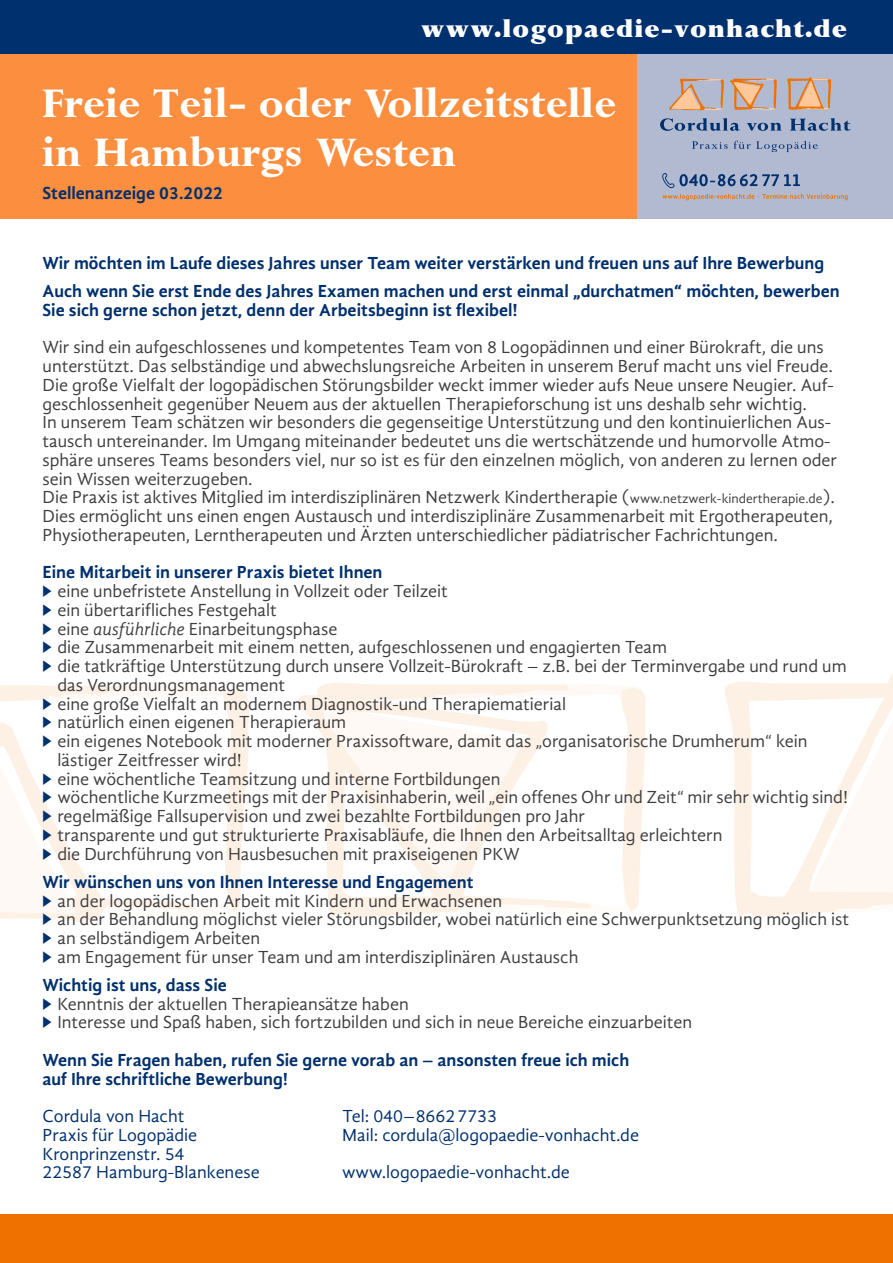
<style>
.page{position:relative;width:893px;height:1263px;background:#fff}
.page>*{position:absolute;margin:0;border:0;box-sizing:border-box;transform-origin:0 0}
.t1{font:700 39px "Perpetua BQ";letter-spacing:.005em;color:#fff}
.t2{font:900 25.05px "Perpetua BQ";letter-spacing:.065em;color:#fff}
.t3{font:18px/18.8px "Gandhi Sans";color:#3e3e3f}
.t4{font:700 18px/18.8px "Gandhi Sans";color:#00306d}
.t5{font:18px "Gandhi Sans";color:#00306d}
.s1{font-size:13.5px}
.s2{font-style:italic}
</style>
<div class="page">
<svg style="left:297px;top:685px;width:76px;height:233px"></svg>
<svg style="left:323px;top:683px;width:322px;height:233px"></svg>
<svg style="left:725px;top:673px;width:168px;height:244px"></svg>
<div style="left:0;top:0;width:893px;height:218px;background:#fb8e3f"></div>
<div style="left:638px;top:0;width:255px;height:218px;background:#b2bad2"></div>
<div style="left:0;top:1214px;width:893px;height:49px;background:#ef7100"></div>
<div style="left:0;top:0;width:893px;height:53px;background:#00306d"></div>
<svg style="left:660px;top:118px;width:191px;height:13px"></svg>
<svg style="left:692px;top:141px;width:126px;height:11px"></svg>
<svg style="left:730px;top:78px;width:47px;height:32px"></svg>
<svg style="left:787px;top:77px;width:44px;height:33px"></svg>
<svg style="left:669px;top:79px;width:55px;height:32px"></svg>
<svg style="left:662px;top:194px;width:186px;height:6px"></svg>
<svg style="left:662px;top:173px;width:138px;height:15px"></svg>
<svg style="left:0;top:685px;width:249px;height:237px"></svg>
<p class="t2" style="left:422px;top:13px;width:427px">www.logopaedie-vonhacht.de</p>
<p class="t1" style="left:43px;top:81px;width:576px">Freie Teil- oder Vollzeitstelle</p>
<p class="t1" style="left:43px;top:129px;width:416px">in Hamburgs Westen</p>
<p class="t4" style="left:43px;top:184px;width:182px">Stellenanzeige 03.2022</p>
<p class="t4" style="left:43px;top:253px;width:783px">Wir möchten im Laufe dieses Jahres unser Team weiter verstärken und freuen uns auf Ihre Bewerbung</p>
<p class="t4" style="left:43px;top:282px;width:799px">Auch wenn Sie erst Ende des Jahres Examen machen und erst einmal „durchatmen“ möchten, bewerben<br>Sie sich gerne schon jetzt, denn der Arbeitsbeginn ist flexibel!</p>
<p class="t3" style="left:43px;top:338px;width:793px">Wir sind ein aufgeschlossenes und kompetentes Team von 8 Logopädinnen und einer Bürokraft, die uns unterstützt. Das selbständige und abwechslungsreiche Arbeiten in unserem Beruf macht uns viel Freude.<br>Die große Vielfalt der logopädischen Störungsbilder weckt immer wieder aufs Neue unsere Neugier. Auf&shy;geschlossenheit gegenüber Neuem aus der aktuellen Therapieforschung ist uns deshalb sehr wichtig.</p>
<p class="t3" style="left:43px;top:413px;width:796px">In unserem Team schätzen wir besonders die gegenseitige Unterstützung und den kontinuierlichen Aus&shy;tausch untereinander. Im Umgang miteinander bedeutet uns die wertschätzende und humorvolle Atmo&shy;sphäre unseres Teams besonders viel, nur so ist es für den einzelnen möglich, von anderen zu lernen oder sein Wissen weiterzugeben.</p>
<p class="t3" style="left:43px;top:488px;width:794px;text-align:justify">Die Praxis ist aktives Mitglied im interdisziplinären Netzwerk Kindertherapie (<span class="s1">www.netzwerk-kindertherapie.de</span>).<br>Dies ermöglicht uns einen engen Austausch und interdisziplinäre Zusammenarbeit mit Ergotherapeuten, Physiotherapeuten, Lerntherapeuten und Ärzten unterschiedlicher pädiatrischer Fachrichtungen.</p>
<p class="t4" style="left:43px;top:563px;width:341px">Eine Mitarbeit in unserer Praxis bietet Ihnen</p>
<p class="t3" style="left:57px;top:582px;width:392px">eine unbefristete Anstellung in Vollzeit oder Teilzeit</p>
<p class="t3" style="left:57px;top:600px;width:221px">ein übertarifliches Festgehalt</p>
<p class="t3" style="left:57px;top:619px;width:281px">eine <span class="s2">ausführliche</span> Einarbeitungsphase</p>
<p class="t3" style="left:57px;top:638px;width:611px">die Zusammenarbeit mit einem netten, aufgeschlossenen und engagierten Team</p>
<p class="t3" style="left:57px;top:657px;width:791px">die tatkräftige Unterstützung durch unsere Vollzeit-Bürokraft – z.B. bei der Terminvergabe und rund um</p>
<p class="t3" style="left:57px;top:675px;width:229px">das Verordnungsmanagement</p>
<p class="t3" style="left:57px;top:694px;width:510px">eine große Vielfalt an modernem Diagnostik-und Therapiematierial</p>
<p class="t3" style="left:57px;top:713px;width:290px">natürlich einen eigenen Therapieraum</p>
<p class="t3" style="left:57px;top:732px;width:752px">ein eigenes Notebook mit moderner Praxissoftware, damit das „organisatorische Drumherum“ kein</p>
<p class="t3" style="left:57px;top:750px;width:186px">lästiger Zeitfresser wird!</p>
<p class="t3" style="left:57px;top:769px;width:445px">eine wöchentliche Teamsitzung und interne Fortbildungen</p>
<p class="t3" style="left:57px;top:788px;width:792px">wöchentliche Kurzmeetings mit der Praxisinhaberin, weil „ein offenes Ohr und Zeit“ mir sehr wichtig sind!</p>
<p class="t3" style="left:57px;top:807px;width:529px">regelmäßige Fallsupervision und zwei bezahlte Fortbildungen pro Jahr</p>
<p class="t3" style="left:57px;top:825px;width:667px">transparente und gut strukturierte Praxisabläufe, die Ihnen den Arbeitsalltag erleichtern</p>
<p class="t3" style="left:57px;top:844px;width:464px">die Durchführung von Hausbesuchen mit praxiseigenen PKW</p>
<p class="t4" style="left:43px;top:872px;width:433px">Wir wünschen uns von Ihnen Interesse und Engagement</p>
<p class="t3" style="left:57px;top:891px;width:446px">an der logopädischen Arbeit mit Kindern und Erwachsenen</p>
<p class="t3" style="left:57px;top:910px;width:793px">an der Behandlung möglichst vieler Störungsbilder, wobei natürlich eine Schwerpunktsetzung möglich ist</p>
<p class="t3" style="left:57px;top:928px;width:204px">an selbständigem Arbeiten</p>
<p class="t3" style="left:57px;top:947px;width:523px">am Engagement für unser Team und am interdisziplinären Austausch</p>
<p class="t4" style="left:43px;top:975px;width:186px">Wichtig ist uns, dass Sie</p>
<p class="t3" style="left:57px;top:994px;width:353px">Kenntnis der aktuellen Therapieansätze haben</p>
<p class="t3" style="left:57px;top:1013px;width:636px">Interesse und Spaß haben, sich fortzubilden und sich in neue Bereiche einzuarbeiten</p>
<p class="t4" style="left:43px;top:1050px;width:588px">Wenn Sie Fragen haben, rufen Sie gerne vorab an – ansonsten freue ich mich</p>
<p class="t4" style="left:43px;top:1069px;width:247px">auf Ihre schriftliche Bewerbung!</p>
<p class="t5" style="left:43px;top:1106px;width:144px">Cordula von Hacht</p>
<p class="t5" style="left:43px;top:1124px;width:156px">Praxis für Logopädie</p>
<p class="t5" style="left:43px;top:1143px;width:143px">Kronprinzenstr. 54</p>
<p class="t5" style="left:43px;top:1162px;width:219px">22587 Hamburg-Blankenese</p>
<p class="t5" style="left:342px;top:1106px;width:157px">Tel: 040 – 86627733</p>
<p class="t5" style="left:342px;top:1125px;width:298px">Mail: cordula@logopaedie-vonhacht.de</p>
<p class="t5" style="left:342px;top:1162px;width:229px">www.logopaedie-vonhacht.de</p>
</div>
